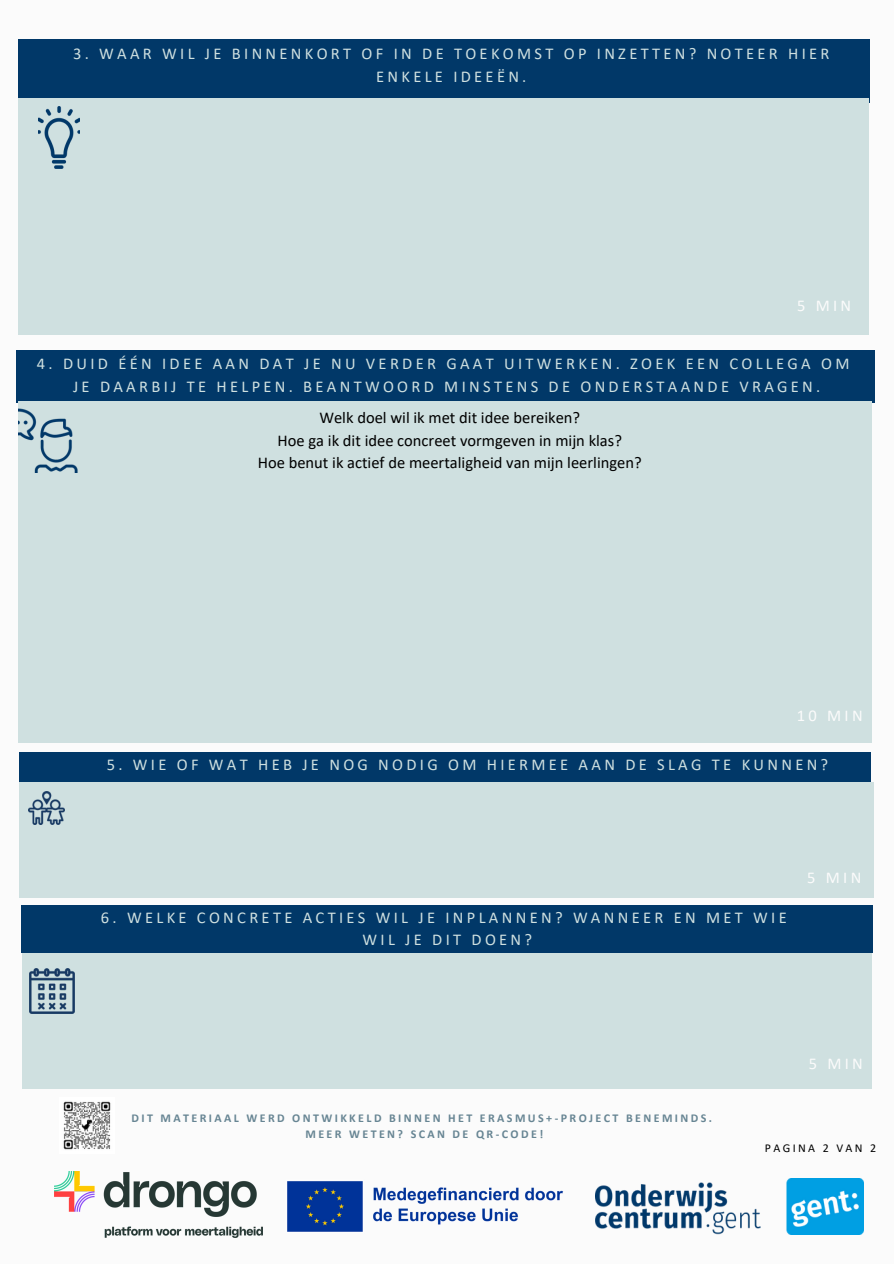
<style>
.page{position:relative;width:894px;height:1264px;background:#fff}
.page>*{position:absolute;margin:0;border:0;box-sizing:border-box;transform-origin:0 0}
.t1{font:16.5px/22.5px "Calibri";letter-spacing:.2em;color:#cfe0e0;text-align:center}
.t2{font:16.5px/22.5px "Calibri";color:#000;text-align:center}
.t3{font:16.5px "Calibri";letter-spacing:.2em;color:#fbfbfb}
.t4{font:700 12px/16px "Calibri";letter-spacing:.2em;color:#678593;text-align:center}
.t5{font:12px "Calibri";letter-spacing:.2em;color:#000}
</style>
<div class="page">
<div style="left:0;top:0;width:893px;height:1263px;background:#fbfbfb"></div>
<div style="left:18px;top:40px;width:851px;height:63px;background:#013868"></div>
<div style="left:19px;top:99px;width:849px;height:236px;background:#cfe0e0"></div>
<div style="left:17px;top:351px;width:857px;height:51px;background:#013868"></div>
<div style="left:18px;top:401px;width:853px;height:341px;background:#cfe0e0"></div>
<div style="left:20px;top:752px;width:850px;height:31px;background:#013868"></div>
<div style="left:22px;top:906px;width:849px;height:182px;background:#cfe0e0"></div>
<div style="left:20px;top:782px;width:852px;height:115px;background:#cfe0e0"></div>
<div style="left:21px;top:905px;width:851px;height:47px;background:#013868"></div>
<img style="left:19px;top:408px;width:59px;height:64px">
<img style="left:29px;top:968px;width:45px;height:45px">
<img style="left:28px;top:791px;width:36px;height:33px">
<img style="left:38px;top:107px;width:42px;height:62px">
<img style="left:55px;top:1171px;width:207px;height:66px">
<img style="left:287px;top:1181px;width:276px;height:51px">
<img style="left:595px;top:1178px;width:268px;height:56px">
<img style="left:63px;top:1101px;width:48px;height:49px">
<p class="t1" style="left:73px;top:44px;width:757px">3. WAAR WIL JE BINNENKORT OF IN DE TOEKOMST OP INZETTEN? NOTEER HIER<br>ENKELE IDEEËN.</p>
<h1 class="t3" style="left:796px;top:299px;width:56px">5 MIN</h1>
<p class="t1" style="left:37px;top:354px;width:813px">4. DUID ÉÉN IDEE AAN DAT JE NU VERDER GAAT UITWERKEN. ZOEK EEN COLLEGA OM<br>JE DAARBIJ TE HELPEN. BEANTWOORD MINSTENS DE ONDERSTAANDE VRAGEN.</p>
<p class="t2" style="left:258px;top:408px;width:385px">Welk doel wil ik met dit idee bereiken?<br>Hoe ga ik dit idee concreet vormgeven in mijn klas?<br>Hoe benut ik actief de meertaligheid van mijn leerlingen?</p>
<p class="t3" style="left:796px;top:708px;width:67px">10 MIN</p>
<h2 class="t1" style="left:107px;top:755px;width:722px">5. WIE OF WAT HEB JE NOG NODIG OM HIERMEE AAN DE SLAG TE KUNNEN?</h2>
<p class="t1" style="left:101px;top:907px;width:687px">6. WELKE CONCRETE ACTIES WIL JE INPLANNEN? WANNEER EN MET WIE<br>WIL JE DIT DOEN?</p>
<h1 class="t3" style="left:806px;top:870px;width:56px">5 MIN</h1>
<h1 class="t4" style="left:131px;top:1110px;width:582px">DIT MATERIAAL WERD ONTWIKKELD BINNEN HET ERASMUS+-PROJECT BENEMINDS.<br>MEER WETEN? SCAN DE QR-CODE!</h1>
<p class="t3" style="left:808px;top:1056px;width:56px">5 MIN</p>
<h1 class="t5" style="left:764px;top:1143px;width:113px">PAGINA 2 VAN 2</h1>
</div>
